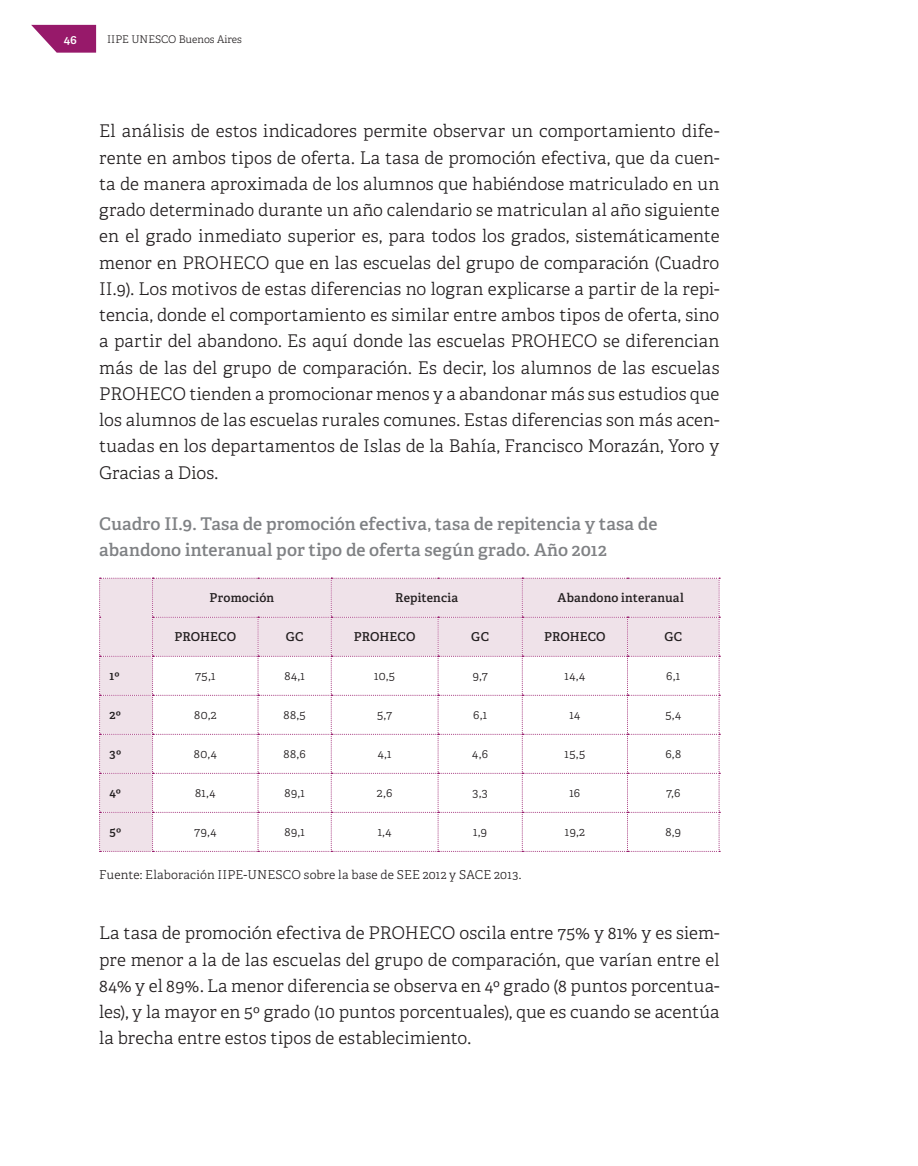
<style>
.page{position:relative;width:918px;height:1166px;background:#fff}
.page>*{position:absolute;margin:0;border:0;box-sizing:border-box;transform-origin:0 0}
.t1{font:300 17.5px/26.2px "Adelle";letter-spacing:.005em;color:#231f20;text-align:justify}
.Titulo_Cuadro{font:600 17.5px/26.2px "Adelle";color:#808285}
.texto_celda_central{font:300 12.25px "Adelle";letter-spacing:.035em;color:#231f20}
.texto_celda_cabezal{font:600 12.25px "Adelle";letter-spacing:.01em;color:#231f20}
.Fuente{font:300 12.25px "Adelle";letter-spacing:.015em;color:#231f20}
.texto_celda_lateral{font:600 12.25px "Adelle";letter-spacing:.015em;color:#231f20}
.t2{font:600 12.25px "Adelle";color:#fff}
.t3{font:300 10.5px "Adelle";color:#231f20}
</style>
<div class="page">
<svg style="left:31px;top:25px;width:65px;height:28px"></svg>
<svg style="left:99px;top:578px;width:621px;height:274px"></svg>
<p class="t2" style="left:64px;top:32px;width:14px">46</p>
<p class="t3" style="left:107px;top:33px;width:136px">IIPE UNESCO Buenos Aires</p>
<p class="t1" style="left:99px;top:118px;width:622px">El análisis de estos indicadores permite observar un comportamiento dife&shy;rente en ambos tipos de oferta. La tasa de promoción efectiva, que da cuen&shy;ta de manera aproximada de los alumnos que habiéndose matriculado en un grado determinado durante un año calendario se matriculan al año siguiente en el grado inmediato superior es, para todos los grados, sistemáticamente menor en PROHECO que en las escuelas del grupo de comparación (Cuadro II.9). Los motivos de estas diferencias no logran explicarse a partir de la repi&shy;tencia, donde el comportamiento es similar entre ambos tipos de oferta, sino a partir del abandono. Es aquí donde las escuelas PROHECO se diferencian más de las del grupo de comparación. Es decir, los alumnos de las escuelas PROHECO tienden a promocionar menos y a abandonar más sus estudios que los alumnos de las escuelas rurales comunes. Estas diferencias son más acen&shy;tuadas en los departamentos de Islas de la Bahía, Francisco Morazán, Yoro y Gracias a Dios.</p>
<p class="Titulo_Cuadro" style="left:99px;top:510px;width:560px">Cuadro II.9. Tasa de promoción efectiva, tasa de repitencia y tasa de abandono interanual por tipo de oferta según grado. Año 2012</p>
<p class="texto_celda_cabezal" style="left:209px;top:590px;width:66px">Promoción</p>
<p class="texto_celda_cabezal" style="left:395px;top:590px;width:64px">Repitencia</p>
<p class="texto_celda_cabezal" style="left:557px;top:590px;width:128px">Abandono interanual</p>
<p class="texto_celda_cabezal" style="left:174px;top:629px;width:63px">PROHECO</p>
<p class="texto_celda_cabezal" style="left:286px;top:629px;width:19px">GC</p>
<p class="texto_celda_cabezal" style="left:354px;top:629px;width:63px">PROHECO</p>
<p class="texto_celda_cabezal" style="left:471px;top:629px;width:19px">GC</p>
<p class="texto_celda_cabezal" style="left:544px;top:629px;width:63px">PROHECO</p>
<p class="texto_celda_cabezal" style="left:664px;top:629px;width:19px">GC</p>
<p class="texto_celda_lateral" style="left:110px;top:668px;width:11px">1º</p>
<p class="texto_celda_central" style="left:195px;top:668px;width:22px">75,1</p>
<p class="texto_celda_central" style="left:284px;top:668px;width:22px">84,1</p>
<p class="texto_celda_central" style="left:374px;top:668px;width:22px">10,5</p>
<p class="texto_celda_central" style="left:472px;top:668px;width:17px">9,7</p>
<p class="texto_celda_central" style="left:564px;top:668px;width:22px">14,4</p>
<p class="texto_celda_central" style="left:666px;top:668px;width:15px">6,1</p>
<p class="texto_celda_lateral" style="left:110px;top:707px;width:13px">2º</p>
<p class="texto_celda_central" style="left:194px;top:707px;width:24px">80,2</p>
<p class="texto_celda_central" style="left:283px;top:707px;width:24px">88,5</p>
<p class="texto_celda_central" style="left:377px;top:707px;width:16px">5,7</p>
<p class="texto_celda_central" style="left:473px;top:707px;width:15px">6,1</p>
<p class="texto_celda_central" style="left:569px;top:707px;width:12px">14</p>
<p class="texto_celda_central" style="left:665px;top:707px;width:17px">5,4</p>
<p class="texto_celda_lateral" style="left:110px;top:746px;width:13px">3º</p>
<p class="texto_celda_central" style="left:194px;top:746px;width:24px">80,4</p>
<p class="texto_celda_central" style="left:283px;top:746px;width:24px">88,6</p>
<p class="texto_celda_central" style="left:378px;top:746px;width:15px">4,1</p>
<p class="texto_celda_central" style="left:472px;top:746px;width:17px">4,6</p>
<p class="texto_celda_central" style="left:564px;top:746px;width:22px">15,5</p>
<p class="texto_celda_central" style="left:665px;top:746px;width:17px">6,8</p>
<p class="texto_celda_lateral" style="left:110px;top:785px;width:13px">4º</p>
<p class="texto_celda_central" style="left:195px;top:785px;width:22px">81,4</p>
<p class="texto_celda_central" style="left:284px;top:785px;width:22px">89,1</p>
<p class="texto_celda_central" style="left:377px;top:785px;width:17px">2,6</p>
<p class="texto_celda_central" style="left:472px;top:785px;width:17px">3,3</p>
<p class="texto_celda_central" style="left:569px;top:785px;width:12px">16</p>
<p class="texto_celda_central" style="left:666px;top:785px;width:16px">7,6</p>
<p class="texto_celda_lateral" style="left:110px;top:824px;width:13px">5º</p>
<p class="texto_celda_central" style="left:194px;top:825px;width:24px">79,4</p>
<p class="texto_celda_central" style="left:284px;top:825px;width:22px">89,1</p>
<p class="texto_celda_central" style="left:378px;top:825px;width:15px">1,4</p>
<p class="texto_celda_central" style="left:473px;top:825px;width:16px">1,9</p>
<p class="texto_celda_central" style="left:565px;top:825px;width:22px">19,2</p>
<p class="texto_celda_central" style="left:665px;top:825px;width:17px">8,9</p>
<p class="Fuente" style="left:99px;top:867px;width:423px">Fuente: Elaboración IIPE-UNESCO sobre la base de SEE 2012 y SACE 2013.</p>
<p class="t1" style="left:99px;top:920px;width:622px">La tasa de promoción efectiva de PROHECO oscila entre 75% y 81% y es siem&shy;pre menor a la de las escuelas del grupo de comparación, que varían entre el 84% y el 89%. La menor diferencia se observa en 4º grado (8 puntos porcentua&shy;les), y la mayor en 5º grado (10 puntos porcentuales), que es cuando se acentúa la brecha entre estos tipos de establecimiento.</p>
</div>
